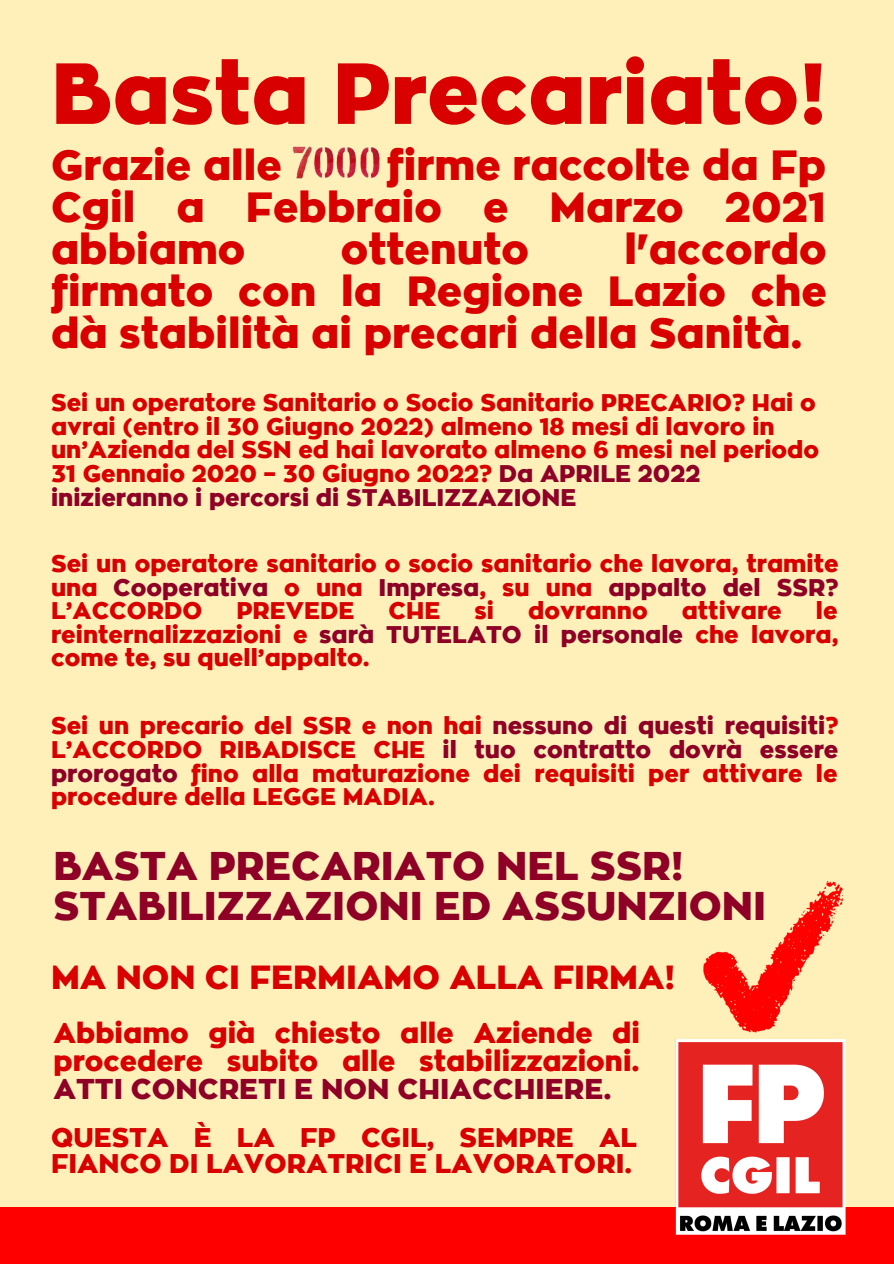
<style>
.page{position:relative;width:894px;height:1264px;background:#fff}
.page>*{position:absolute;margin:0;border:0;box-sizing:border-box;transform-origin:0 0}
.t1{font:900 85.8px "Zona";color:#d80000}
.t2{font:900 42px/42px "Zona";color:#d80000;text-align:justify}
.t3{font:900 39.9px "Zona";color:#8e0026}
.t4{font:900 33.3px "Zona";color:#d80000}
.t5{font:900 28.5px/28.2px "Zona";color:#d80000;text-align:justify}
.t6{font:900 26.85px/26px "Zona";color:#d80000}
.t7{font:900 24px/23.7px "Zona";color:#d80000;text-align:justify}
.s1{color:#8e0026}
</style>
<div class="page">
<div style="left:0;top:0;width:893px;height:1263px;background:#fff0ba"></div>
<div style="left:0;top:1206px;width:893px;height:57px;background:#f00"></div>
<img style="left:661px;top:1039px;width:198px;height:196px">
<img style="left:292px;top:146px;width:88px;height:33px">
<img style="left:703px;top:881px;width:140px;height:152px">
<p class="t1" style="left:51px;top:55px;width:777px">Basta Precariato!</p>
<p class="t2" style="left:51px;top:146px;width:232px">Grazie alle</p>
<p class="t2" style="left:51px;top:146px;width:776px;text-indent:336px">firme raccolte da Fp Cgil a Febbraio e Marzo 2021 abbiamo</p>
<p class="t2" style="left:51px;top:230px;width:777px;text-indent:573px">l'accordo firmato con la Regione Lazio che dà stabilità ai precari della Sanità.</p>
<p class="t7" style="left:51px;top:392px;width:769px;text-align:left">Sei un operatore Sanitario o Socio Sanitario PRECARIO? Hai o avrai (entro il 30 Giugno 2022) almeno 18 mesi di lavoro in un’Azienda del SSN ed hai lavorato almeno 6 mesi nel periodo 31 Gennaio 2020 – 30 Giugno 2022? <span class="s1">Da APRILE 2022 inizieranno i percorsi di STABILIZZAZIONE</span></p>
<p class="t2" style="left:340px;top:230px;width:190px">ottenuto</p>
<p class="t7" style="left:51px;top:552px;width:788px">Sei un operatore sanitario o socio sanitario che lavora, tramite una <span class="s1">Cooperativa</span> o una <span class="s1">Impresa</span>, su una <span class="s1">appalto del SSR?<br></span>L’ACCORDO</p>
<p class="t7" style="left:236px;top:600px;width:120px">PREVEDE</p>
<p class="t7" style="left:388px;top:600px;width:53px">CHE</p>
<p class="t7" style="left:474px;top:600px;width:21px">si</p>
<p class="t7" style="left:528px;top:600px;width:121px">dovranno</p>
<p class="t7" style="left:681px;top:600px;width:101px">attivare</p>
<p class="t7" style="left:51px;top:600px;width:788px;text-indent:764px">le reinternalizzazioni e <span class="s1">sarà TUTELATO il personale</span> che lavora, come te, su quell’appalto.</p>
<p class="t7" style="left:51px;top:715px;width:788px">Sei un precario del SSR e non hai <span class="s1">nessuno di questi requisiti</span>?<br>L’ACCORDO RIBADISCE CHE <span class="s1">il tuo contratto dovrà essere prorogato</span> fino alla maturazione dei requisiti per attivare le procedure della LEGGE MADIA.</p>
<p class="t3" style="left:53px;top:848px;width:631px">BASTA PRECARIATO NEL SSR!</p>
<p class="t3" style="left:53px;top:887px;width:714px">STABILIZZAZIONI ED ASSUNZIONI</p>
<p class="t4" style="left:51px;top:962px;width:625px">MA NON CI FERMIAMO ALLA FIRMA!</p>
<p class="t5" style="left:53px;top:1020px;width:588px">Abbiamo già chiesto alle Aziende di procedere subito alle stabilizzazioni.<br><span class="s1">ATTI CONCRETI E NON CHIACCHIERE.</span></p>
<p class="t6" style="left:51px;top:1126px;width:587px">QUESTA È LA FP CGIL, SEMPRE AL<br>FIANCO DI LAVORATRICI E LAVORATORI.</p>
</div>
